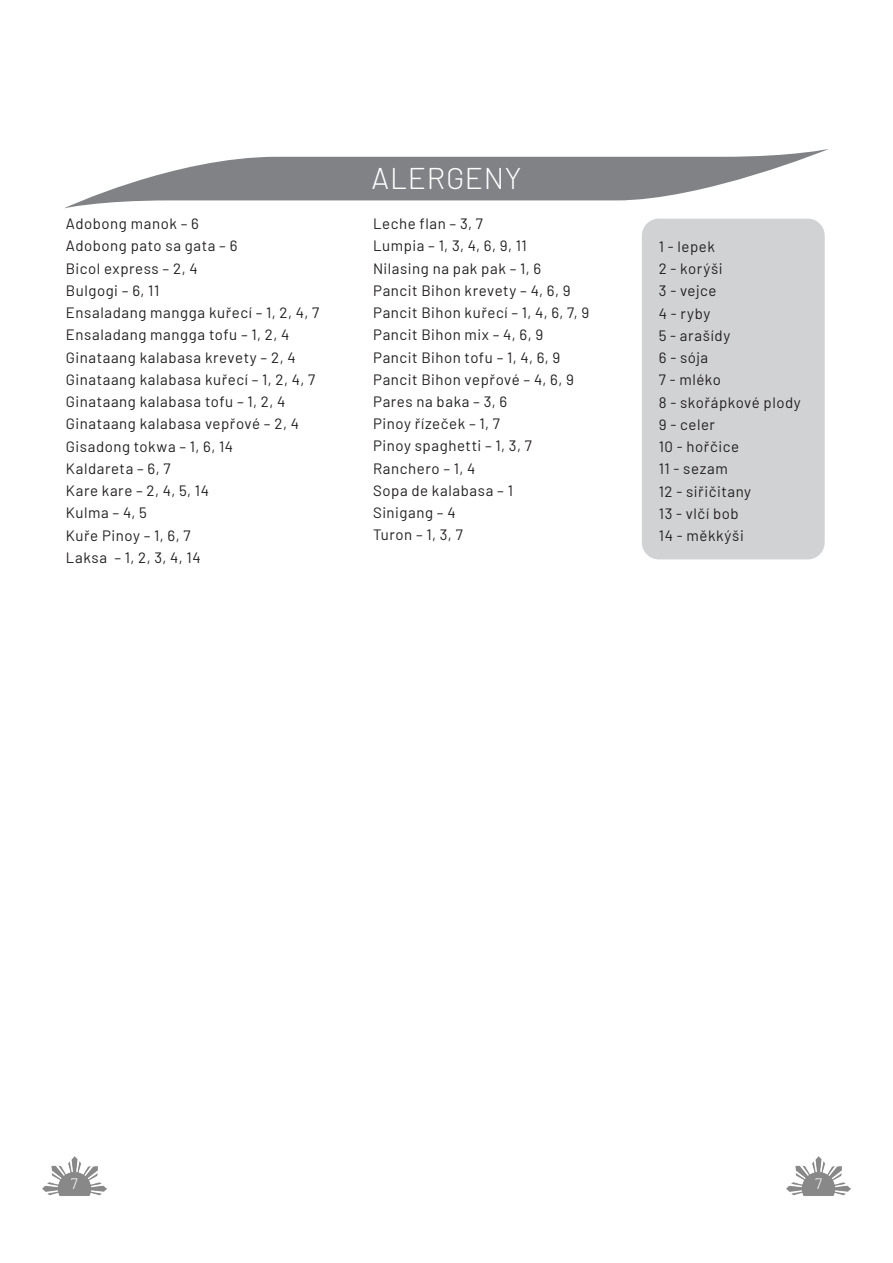
<style>
.page{position:relative;width:893px;height:1263px;background:#fff}
.page>*{position:absolute;margin:0;border:0;box-sizing:border-box;transform-origin:0 0}
.t1{font:300 30px "Barlow";letter-spacing:.03em;color:#fff}
.t2{font:15px/22.2px "Barlow";letter-spacing:.04em;color:#231f20}
.t3{font:300 15px "Barlow";color:#fff}
</style>
<div class="page">
<svg style="left:65px;top:149px;width:764px;height:59px;fill:#808285"></svg>
<img style="left:787px;top:1156px;width:63px;height:40px">
<img style="left:43px;top:1156px;width:63px;height:40px">
<div style="left:642px;top:219px;width:183px;height:340px;background:#d1d2d4;border-radius:17px"></div>
<h1 class="t1" style="left:371px;top:156px;width:152px">ALERGENY</h1>
<p class="t2" style="left:66px;top:211px;width:255px">Adobong manok – 6<br>Adobong pato sa gata – 6<br>Bicol express – 2, 4<br>Bulgogi – 6, 11<br>Ensaladang mangga kuřecí – 1, 2, 4, 7<br>Ensaladang mangga tofu – 1, 2, 4<br>Ginataang kalabasa krevety – 2, 4<br>Ginataang kalabasa kuřecí – 1, 2, 4, 7<br>Ginataang kalabasa tofu – 1, 2, 4<br>Ginataang kalabasa vepřové – 2, 4<br>Gisadong tokwa – 1, 6, 14<br>Kaldareta – 6, 7<br>Kare kare – 2, 4, 5, 14<br>Kulma – 4, 5<br>Kuře Pinoy – 1, 6, 7<br>Laksa – 1, 2, 3, 4, 14</p>
<p class="t2" style="left:373px;top:211px;width:218px">Leche flan – 3, 7<br>Lumpia – 1, 3, 4, 6, 9, 11<br>Nilasing na pak pak – 1, 6<br>Pancit Bihon krevety – 4, 6, 9<br>Pancit Bihon kuřecí – 1, 4, 6, 7, 9<br>Pancit Bihon mix – 4, 6, 9<br>Pancit Bihon tofu – 1, 4, 6, 9<br>Pancit Bihon vepřové – 4, 6, 9<br>Pares na baka – 3, 6<br>Pinoy řízeček – 1, 7<br>Pinoy spaghetti – 1, 3, 7<br>Ranchero – 1, 4<br>Sopa de kalabasa – 1<br>Sinigang – 4<br>Turon – 1, 3, 7</p>
<p class="t2" style="left:659px;top:234px;width:143px">1 - lepek<br>2 - korýši<br>3 - vejce<br>4 - ryby<br>5 - arašídy<br>6 - sója<br>7 - mléko<br>8 - skořápkové plody<br>9 - celer<br>10 - hořčice<br>11 - sezam<br>12 - siřičitany<br>13 - vlčí bob<br>14 - měkkýši</p>
<p class="t3" style="left:71px;top:1173px;width:9px">7</p>
<p class="t3" style="left:815px;top:1173px;width:9px">7</p>
</div>
